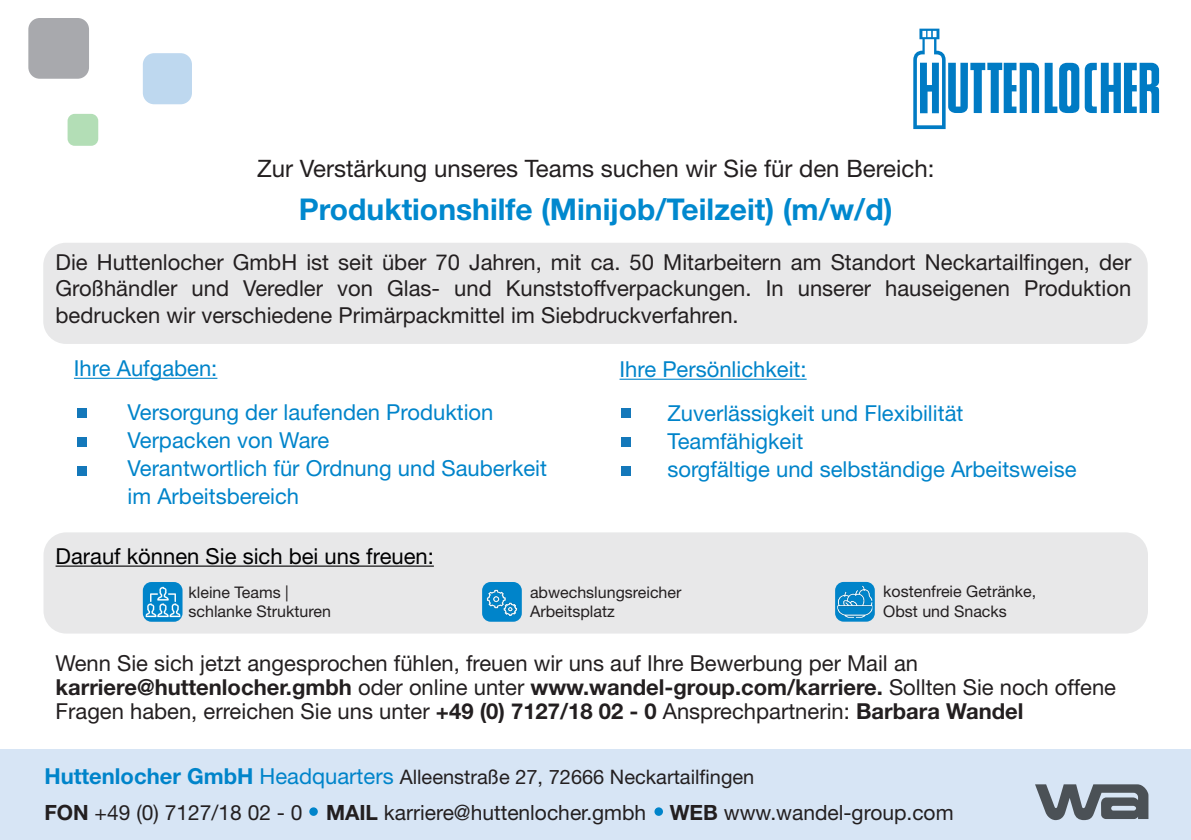
<style>
.page{position:relative;width:1191px;height:840px;background:#fff}
.page>*{position:absolute;margin:0;border:0;box-sizing:border-box;transform-origin:0 0}
.t1{font:700 30px "Helvetica Neue LT Std";color:#0088ce}
.t2{font:24px "Helvetica Neue LT Std";color:#231f20}
.t3{font:22px/26.4px "Helvetica Neue LT Std";color:#231f20;text-align:justify}
.t4{font:22px/28px "Helvetica Neue LT Std";color:#0084ca}
.t5{font:700 22px/24px "Helvetica Neue LT Std";color:#231f20}
.t6{font:22px "Helvetica Neue LT Std";color:#000001}
.t7{font:21px "Helvetica Neue LT Std";color:#231f20}
.t8{font:20px "Helvetica Neue LT Std";color:#231f20}
.t9{font:16px/19.2px "Helvetica Neue LT Std";color:#231f20}
.s1{font-weight:400}
.s2{font-weight:700;font-size:22px;color:#0084ca}
.s3{font-size:22px;color:#0084ca}
.s4{font-weight:700}
</style>
<div class="page">
<div style="left:28px;top:18px;width:61px;height:61px;background:#a8a9ad;border-radius:11px"></div>
<div style="left:143px;top:53px;width:49px;height:51px;background:#bed8ef;border-radius:11px"></div>
<div style="left:68px;top:114px;width:30px;height:32px;background:#b3deb6;border-radius:7px"></div>
<svg style="left:913px;top:29px;width:246px;height:100px"></svg>
<div style="left:43px;top:242px;width:1104px;height:102px;background:#e8e8e9;border-radius:23px"></div>
<hr style="left:74px;top:377px;width:143px;height:1px;background:#0084ca">
<hr style="left:619px;top:378px;width:187px;height:1px;background:#0084ca">
<div style="left:78px;top:437px;width:9px;height:9px;background:#1478ba"></div>
<div style="left:78px;top:408px;width:9px;height:10px;background:#1478ba"></div>
<div style="left:78px;top:466px;width:9px;height:9px;background:#1478ba"></div>
<div style="left:621px;top:437px;width:9px;height:9px;background:#1478ba"></div>
<div style="left:621px;top:408px;width:9px;height:10px;background:#1478ba"></div>
<div style="left:621px;top:466px;width:9px;height:9px;background:#1478ba"></div>
<div style="left:43px;top:532px;width:1105px;height:101px;background:#e8e8e9;border-radius:23px"></div>
<hr style="left:56px;top:565px;width:378px;height:1px;background:#000001">
<div style="left:0;top:748px;width:1191px;height:91px;background:#d7e5f5"></div>
<svg style="left:309px;top:806px;width:9px;height:9px"></svg>
<svg style="left:654px;top:806px;width:9px;height:9px"></svg>
<svg style="left:1035px;top:784px;width:113px;height:35px"></svg>
<div style="left:835px;top:581px;width:39px;height:40px;background:#0084ca;border-radius:9px"></div>
<img style="left:837px;top:584px;width:35px;height:34px">
<div style="left:482px;top:581px;width:40px;height:40px;background:#0084ca;border-radius:9px"></div>
<img style="left:484px;top:584px;width:35px;height:32px">
<div style="left:143px;top:581px;width:39px;height:40px;background:#0084ca;border-radius:9px"></div>
<img style="left:146px;top:583px;width:34px;height:35px">
<p class="t2" style="left:257px;top:154px;width:679px">Zur Verstärkung unseres Teams suchen wir Sie für den Bereich:</p>
<p class="t1" style="left:299px;top:191px;width:595px">Produktionshilfe (Minijob/Teilzeit) (m/w/d)</p>
<p class="t3" style="left:56px;top:248px;width:1077px">Die Huttenlocher GmbH ist seit über 70 Jahren, mit ca. 50 Mitarbeitern am Standort Neckartailfingen, der Großhändler und Veredler von Glas- und Kunststoffverpackungen. In unserer hauseigenen Produktion bedrucken wir verschiedene Primärpackmittel im Siebdruckverfahren.</p>
<p class="t4" style="left:74px;top:354px;width:145px">Ihre Aufgaben:</p>
<p class="t4" style="left:128px;top:398px;width:367px">Versorgung der laufenden Produktion</p>
<p class="t4" style="left:128px;top:426px;width:203px">Verpacken von Ware</p>
<p class="t4" style="left:128px;top:454px;width:421px">Verantwortlich für Ordnung und Sauberkeit im Arbeitsbereich</p>
<p class="t4" style="left:619px;top:354px;width:189px">Ihre Persönlichkeit:</p>
<p class="t4" style="left:667px;top:398px;width:297px">Zuverlässigkeit und Flexibilität</p>
<p class="t4" style="left:667px;top:426px;width:137px">Teamfähigkeit</p>
<p class="t4" style="left:667px;top:454px;width:410px">sorgfältige und selbständige Arbeitsweise</p>
<p class="t6" style="left:56px;top:542px;width:380px">Darauf können Sie sich bei uns freuen:</p>
<p class="t9" style="left:189px;top:582px;width:102px">kleine Teams |</p>
<p class="t9" style="left:189px;top:601px;width:144px">schlanke Strukturen</p>
<p class="t9" style="left:530px;top:581px;width:153px">abwechslungsreicher<br>Arbeitsplatz</p>
<p class="t9" style="left:883px;top:581px;width:154px">kostenfreie Getränke,</p>
<p class="t9" style="left:883px;top:601px;width:125px">Obst und Snacks</p>
<p class="t3" style="left:56px;top:649px;width:864px">Wenn Sie sich jetzt angesprochen fühlen, freuen wir uns auf Ihre Bewerbung per Mail an</p>
<p class="t5" style="left:56px;top:674px;width:1062px">karriere@huttenlocher.gmbh <span class="s1">oder online unter</span> www.wandel-group.com/karriere. <span class="s1">Sollten Sie noch offene<br>Fragen haben, erreichen Sie uns unter</span> +49 (0) 7127/18 02 - 0 <span class="s1">Ansprechpartnerin:</span> Barbara Wandel</p>
<p class="t8" style="left:44px;top:764px;width:711px"><span class="s2">Huttenlocher GmbH</span> <span class="s3">Headquarters</span> Alleenstraße 27, 72666 Neckartailfingen</p>
<p class="t7" style="left:44px;top:799px;width:910px"><span class="s4">FON</span> +49 (0) 7127/18 02 - 0 <span class="s4">MAIL</span> karriere@huttenlocher.gmbh <span class="s4">WEB</span> www.wandel-group.com</p>
</div>
